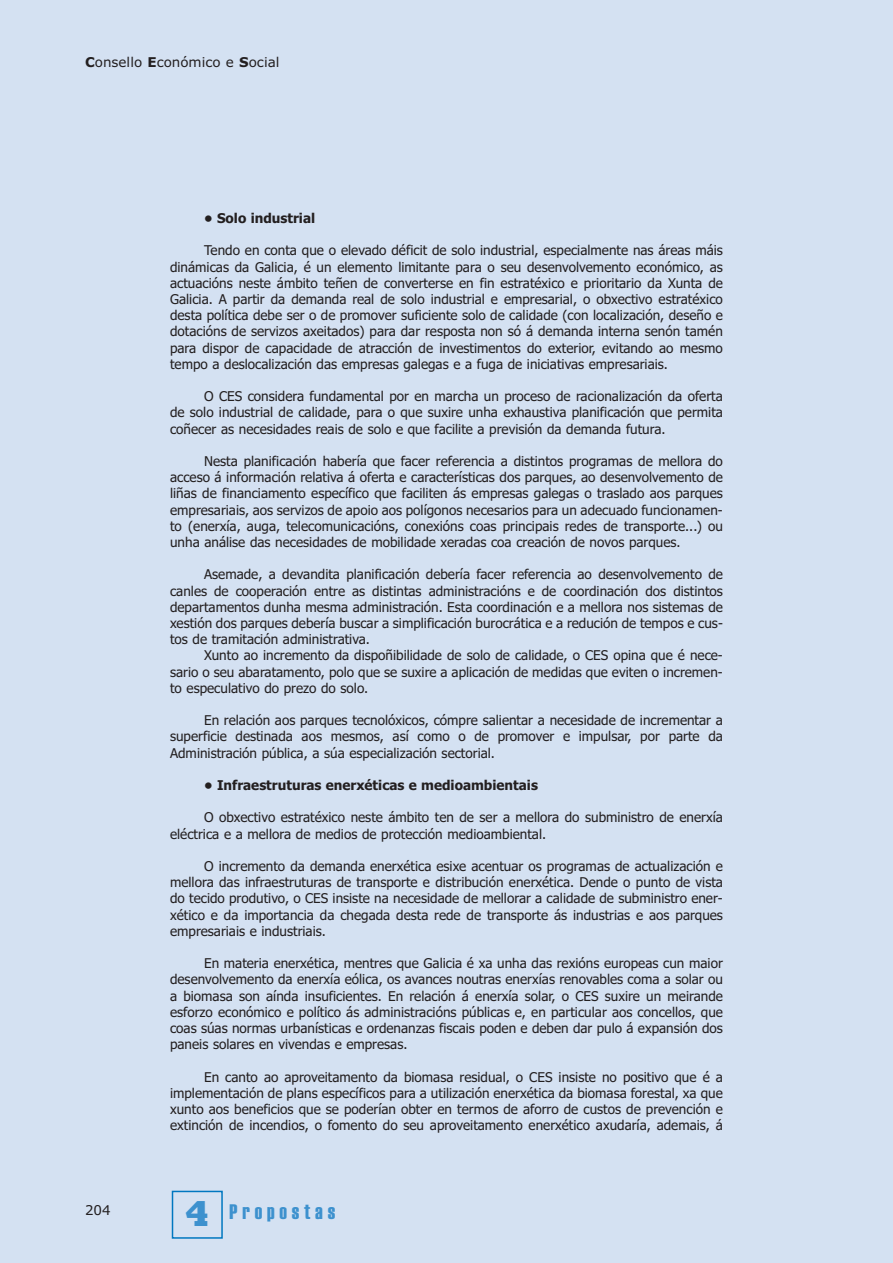
<style>
.page{position:relative;width:893px;height:1263px;background:#fff}
.page>*{position:absolute;margin:0;border:0;box-sizing:border-box;transform-origin:0 0}
.t1{font:21px "Haettenschweiler";letter-spacing:.235em;color:#3d91ce}
.t2{font:13.5px/16.2px "Tahoma";color:#231f20;text-align:justify}
.t3{font:700 13.5px "Tahoma";color:#231f20}
.t4{font:13.5px "Verdana";color:#231f20}
.s1{font-weight:700}
.s2{font-family:"Rockwell";font-weight:800;font-size:36px}
</style>
<div class="page">
<div style="left:0;top:0;width:892px;height:1263px;background:#d4e1f2"></div>
<div style="left:172px;top:1191px;width:51px;height:48px;border:2px solid #0077c0"></div>
<p class="t4" style="left:85px;top:54px;width:196px"><span class="s1">C</span>onsello <span class="s1">E</span>conómico e <span class="s1">S</span>ocial</p>
<p class="t3" style="left:204px;top:210px;width:113px">• Solo industrial</p>
<p class="t2" style="left:170px;top:243px;width:554px;text-indent:34px">Tendo en conta que o elevado déficit de solo industrial, especialmente nas áreas máis dinámicas da Galicia, é un elemento limitante para o seu desenvolvemento económico, as actuacións neste ámbito teñen de converterse en fin estratéxico e prioritario da Xunta de Galicia. A partir da demanda real de solo industrial e empresarial, o obxectivo estratéxico desta política debe ser o de promover suficiente solo de calidade (con localización, deseño e dotacións de servizos axeitados) para dar resposta non só á demanda interna senón tamén para dispor de capacidade de atracción de investimentos do exterior, evitando ao mesmo tempo a deslocalización das empresas galegas e a fuga de iniciativas empresariais.</p>
<p class="t2" style="left:170px;top:388px;width:554px;text-indent:34px">O CES considera fundamental por en marcha un proceso de racionalización da oferta de solo industrial de calidade, para o que suxire unha exhaustiva planificación que permita coñecer as necesidades reais de solo e que facilite a previsión da demanda futura.</p>
<p class="t2" style="left:170px;top:453px;width:554px;text-indent:34px">Nesta planificación habería que facer referencia a distintos programas de mellora do acceso á información relativa á oferta e características dos parques, ao desenvolvemento de liñas de financiamento específico que faciliten ás empresas galegas o traslado aos parques empresariais, aos servizos de apoio aos polígonos necesarios para un adecuado funcionamen&shy;to (enerxía, auga, telecomunicacións, conexións coas principais redes de transporte...) ou unha análise das necesidades de mobilidade xeradas coa creación de novos parques.</p>
<p class="t2" style="left:170px;top:567px;width:554px;text-indent:34px">Asemade, a devandita planificación debería facer referencia ao desenvolvemento de canles de cooperación entre as distintas administracións e de coordinación dos distintos departamentos dunha mesma administración. Esta coordinación e a mellora nos sistemas de xestión dos parques debería buscar a simplificación burocrática e a redución de tempos e cus&shy;tos de tramitación administrativa.</p>
<p class="t2" style="left:170px;top:648px;width:554px;text-indent:34px">Xunto ao incremento da dispoñibilidade de solo de calidade, o CES opina que é nece&shy;sario o seu abaratamento, polo que se suxire a aplicación de medidas que eviten o incremen&shy;to especulativo do prezo do solo.</p>
<p class="t2" style="left:170px;top:712px;width:554px;text-indent:34px">En relación aos parques tecnolóxicos, cómpre salientar a necesidade de incrementar a superficie destinada aos mesmos, así como o de promover e impulsar, por parte da Administración pública, a súa especialización sectorial.</p>
<p class="t3" style="left:204px;top:777px;width:335px">• Infraestruturas enerxéticas e medioambientais</p>
<p class="t2" style="left:170px;top:810px;width:554px;text-indent:34px">O obxectivo estratéxico neste ámbito ten de ser a mellora do subministro de enerxía eléctrica e a mellora de medios de protección medioambiental.</p>
<p class="t2" style="left:170px;top:858px;width:554px;text-indent:34px">O incremento da demanda enerxética esixe acentuar os programas de actualización e mellora das infraestruturas de transporte e distribución enerxética. Dende o punto de vista do tecido produtivo, o CES insiste na necesidade de mellorar a calidade de subministro ener&shy;xético e da importancia da chegada desta rede de transporte ás industrias e aos parques empresariais e industriais.</p>
<p class="t2" style="left:170px;top:955px;width:554px;text-indent:34px">En materia enerxética, mentres que Galicia é xa unha das rexións europeas cun maior desenvolvemento da enerxía eólica, os avances noutras enerxías renovables coma a solar ou a biomasa son aínda insuficientes. En relación á enerxía solar, o CES suxire un meirande esforzo económico e político ás administracións públicas e, en particular aos concellos, que coas súas normas urbanísticas e ordenanzas fiscais poden e deben dar pulo á expansión dos paneis solares en vivendas e empresas.</p>
<p class="t2" style="left:170px;top:1069px;width:554px;text-indent:34px">En canto ao aproveitamento da biomasa residual, o CES insiste no positivo que é a implementación de plans específicos para a utilización enerxética da biomasa forestal, xa que xunto aos beneficios que se poderían obter en termos de aforro de custos de prevención e extinción de incendios, o fomento do seu aproveitamento enerxético axudaría, ademais, á</p>
<p class="t4" style="left:85px;top:1202px;width:27px">204</p>
<h1 class="t1" style="left:185px;top:1200px;width:152px"><span class="s2">4</span> Propostas</h1>
</div>
